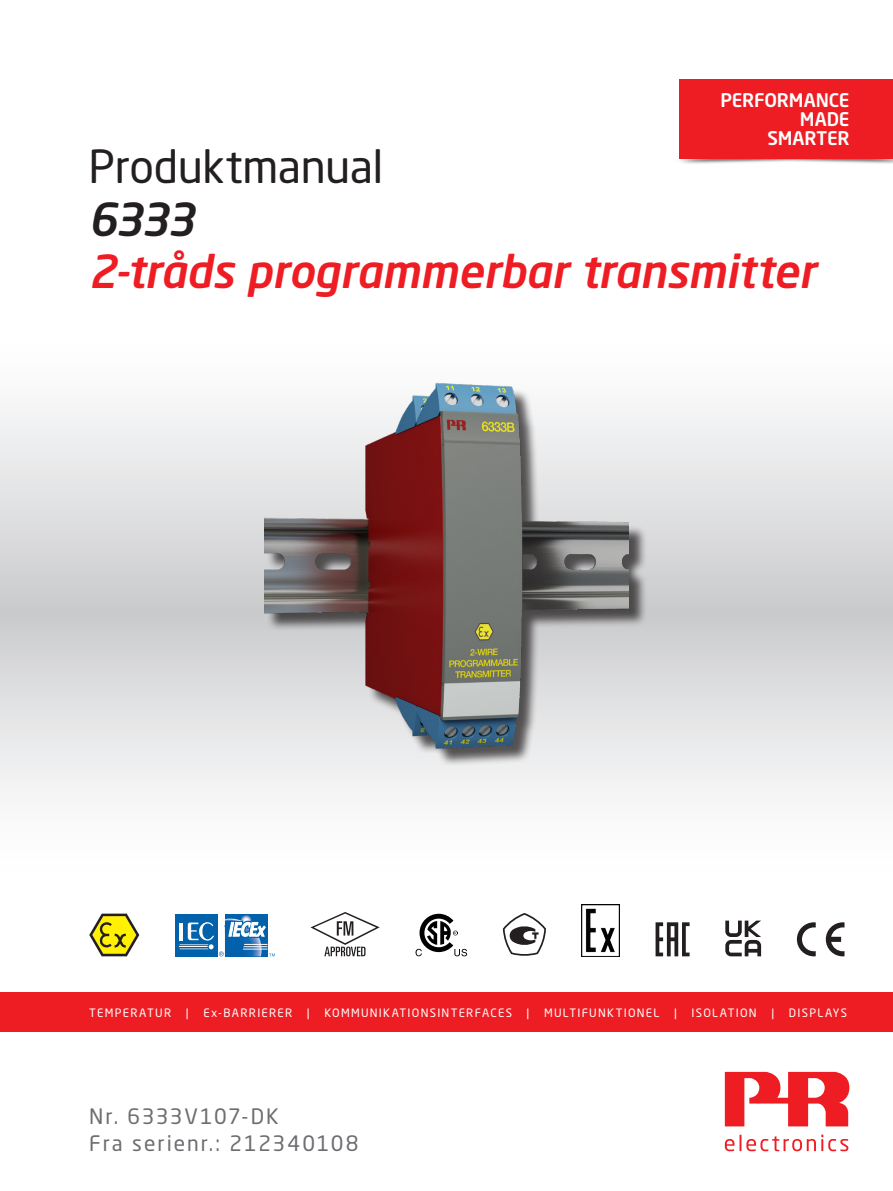
<style>
.page{position:relative;width:893px;height:1191px;background:#fff}
.page>*{position:absolute;margin:0;border:0;box-sizing:border-box;transform-origin:0 0}
.t1{font:italic 500 45px "Neo Sans Pro";letter-spacing:-.005em;color:#ee1d23}
.t2{font:45px "Neo Sans Pro";letter-spacing:-.01em;color:#231f20}
.t3{font:italic 500 45px "Neo Sans Pro";color:#231f20}
.t4{font:21px/27px "Neo Sans Pro";letter-spacing:.09em;color:#6c6d70}
.t5{font:500 18.6px/19px "Neo Sans Std";letter-spacing:-.01em;color:#fff;text-align:right}
.t6{font:11.4px "Neo Sans Pro";letter-spacing:.11em;color:#fff}
</style>
<div class="page">
<svg style="left:0;top:408px;width:893px;height:387px"></svg>
<div style="left:0;top:992px;width:893px;height:40px;background:#ee1d23"></div>
<svg style="left:725px;top:1134px;width:123px;height:17px"></svg>
<svg style="left:725px;top:1071px;width:124px;height:55px"></svg>
<div style="left:266px;top:386px;width:382px;height:381px;background:#231f20;opacity:.75"></div>
<img style="left:264px;top:382px;width:365px;height:394px">
<img style="left:679px;top:153px;width:214px;height:11px">
<div style="left:680px;top:79px;width:213px;height:80px;background:#ee1d23"></div>
<div style="left:175px;top:913px;width:43px;height:43px;background:#0161aa"></div>
<svg style="left:180px;top:914px;width:95px;height:42px"></svg>
<svg style="left:415px;top:913px;width:52px;height:43px"></svg>
<svg style="left:826px;top:922px;width:18px;height:34px"></svg>
<svg style="left:797px;top:922px;width:19px;height:34px"></svg>
<svg style="left:89px;top:913px;width:50px;height:43px"></svg>
<svg style="left:656px;top:922px;width:34px;height:34px"></svg>
<img style="left:582px;top:904px;width:38px;height:52px">
<svg style="left:503px;top:913px;width:43px;height:43px"></svg>
<svg style="left:310px;top:912px;width:70px;height:44px"></svg>
<svg style="left:725px;top:920px;width:36px;height:36px"></svg>
<h3 class="t5" style="left:720px;top:90px;width:131px">PERFORMANCE<br>MADE<br>SMARTER</h3>
<h1 class="t2" style="left:89px;top:139px;width:296px">Produktmanual</h1>
<h1 class="t3" style="left:89px;top:191px;width:108px">6333</h1>
<h1 class="t1" style="left:89px;top:243px;width:728px">2-tråds programmerbar transmitter</h1>
<p class="t6" style="left:89px;top:1005px;width:83px">TEMPERATUR</p>
<p class="t6" style="left:186px;top:1005px;width:4px">|</p>
<p class="t6" style="left:203px;top:1005px;width:90px">Ex-BARRIERER</p>
<p class="t6" style="left:307px;top:1005px;width:4px">|</p>
<p class="t6" style="left:324px;top:1005px;width:189px">KOMMUNIKATIONSINTERFACES</p>
<p class="t6" style="left:527px;top:1005px;width:4px">|</p>
<p class="t6" style="left:544px;top:1005px;width:117px">MULTIFUNKTIONEL</p>
<p class="t6" style="left:674px;top:1005px;width:4px">|</p>
<p class="t6" style="left:691px;top:1005px;width:67px">ISOLATION</p>
<p class="t6" style="left:771px;top:1005px;width:4px">|</p>
<p class="t6" style="left:789px;top:1005px;width:60px">DISPLAYS</p>
<h2 class="t4" style="left:89px;top:1102px;width:271px">Nr. 6333V107-DK<br>Fra serienr.: 212340108</h2>
</div>
